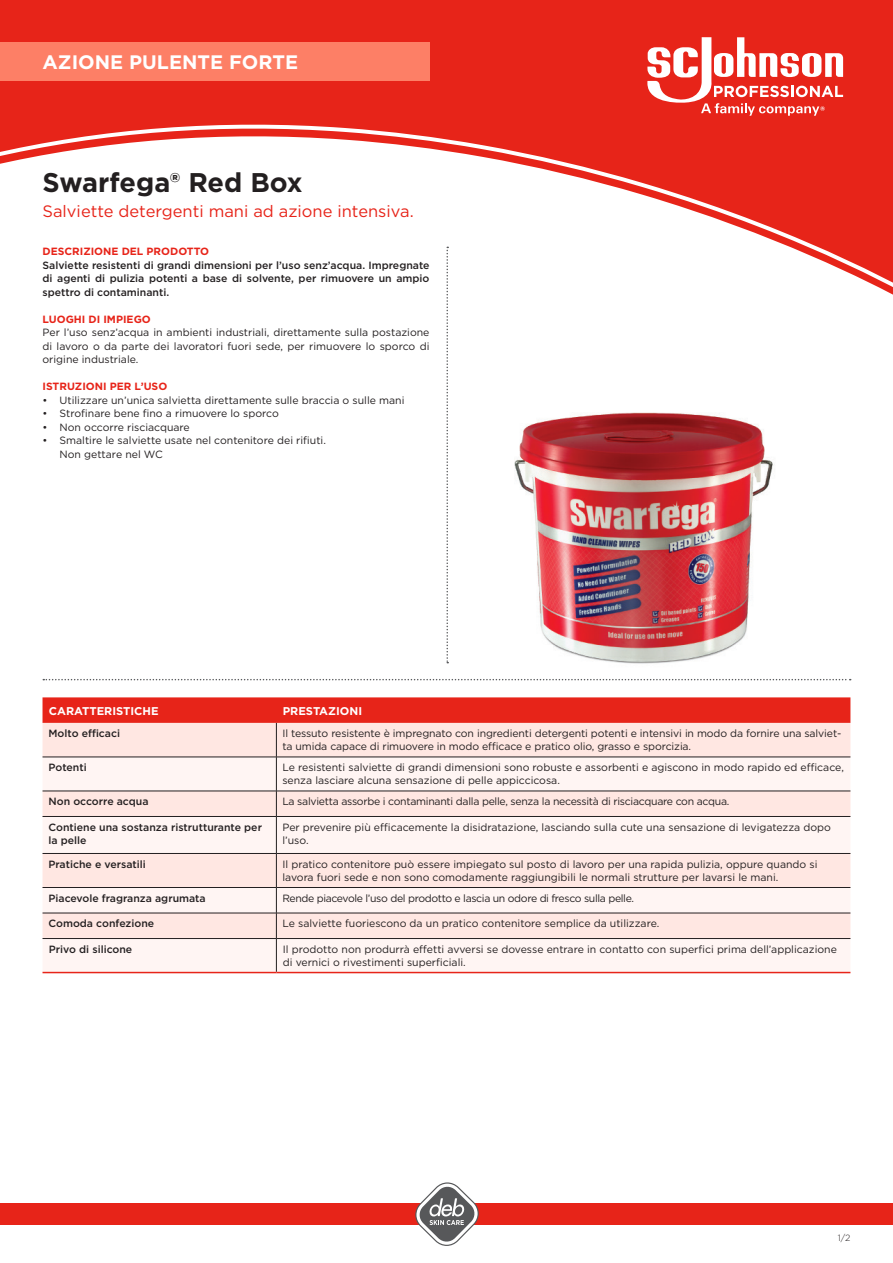
<style>
.page{position:relative;width:893px;height:1263px;background:#fff}
.page>*{position:absolute;margin:0;border:0;box-sizing:border-box;transform-origin:0 0}
.t1{font:700 27px "Gotham";color:#231f20}
.t2{font:700 19.5px "Gotham";color:#fff}
._08_Copy_Prokyon_8_75_12__6{font:16.5px "Gotham";color:#e72419}
.t3{font:700 11.25px "Gotham";color:#fff}
.t4{font:10.5px/12.8px "Gotham";color:#231f20}
.t5{font:500 10.5px/13.5px "Gotham";color:#231f20;text-align:justify}
.t6{font:10.5px "Gotham";letter-spacing:-.025em;color:#231f20}
.t7{font:10.5px "Gotham";letter-spacing:-.035em;color:#231f20}
.t8{font:700 10.5px "Gotham";color:#e72419}
.t9{font:300 9px "Gotham";color:#231f20}
</style>
<div class="page">
<div style="left:0;top:0;width:893px;height:119px;background:#e72419"></div>
<svg style="left:0;top:119px;width:893px;height:176px"></svg>
<div style="left:0;top:43px;width:429px;height:38px;background:#fd7f66"></div>
<div style="left:0;top:1203px;width:893px;height:22px;background:#e72419"></div>
<svg style="left:415px;top:1182px;width:64px;height:64px"></svg>
<svg style="left:647px;top:37px;width:196px;height:79px"></svg>
<img style="left:514px;top:412px;width:259px;height:252px">
<svg style="left:446px;top:247px;width:2px;height:416px"></svg>
<svg style="left:43px;top:679px;width:808px;height:1px"></svg>
<svg style="left:43px;top:697px;width:807px;height:26px;background:#e7281d"></svg>
<div style="left:43px;top:723px;width:807px;height:34px;background:#ffe7e2"></div>
<svg style="left:43px;top:758px;width:807px;height:214px;fill:#fff5f3"></svg>
<hr style="left:43px;top:853px;width:233px;height:1px;background:#231f20">
<hr style="left:276px;top:853px;width:574px;height:1px;background:#231f20">
<hr style="left:276px;top:854px;width:1px;height:33px;background:#231f20">
<hr style="left:43px;top:887px;width:233px;height:1px;background:#231f20">
<hr style="left:276px;top:887px;width:574px;height:1px;background:#231f20">
<hr style="left:43px;top:913px;width:233px;height:1px;background:#231f20">
<hr style="left:276px;top:913px;width:574px;height:1px;background:#231f20">
<hr style="left:276px;top:723px;width:1px;height:34px;background:#231f20">
<hr style="left:43px;top:757px;width:233px;height:1px;background:#231f20">
<hr style="left:276px;top:757px;width:574px;height:1px;background:#231f20">
<hr style="left:276px;top:757px;width:1px;height:34px;background:#231f20">
<hr style="left:43px;top:791px;width:233px;height:1px;background:#231f20">
<hr style="left:276px;top:791px;width:574px;height:1px;background:#231f20">
<svg style="left:276px;top:791px;width:1px;height:25px"></svg>
<hr style="left:43px;top:816px;width:233px;height:1px;background:#231f20">
<hr style="left:276px;top:816px;width:574px;height:1px;background:#231f20">
<hr style="left:276px;top:817px;width:1px;height:36px;background:#231f20">
<svg style="left:276px;top:888px;width:1px;height:50px"></svg>
<hr style="left:43px;top:938px;width:233px;height:1px;background:#231f20">
<hr style="left:276px;top:938px;width:574px;height:1px;background:#231f20">
<hr style="left:276px;top:939px;width:1px;height:33px;background:#231f20">
<hr style="left:43px;top:972px;width:233px;height:1px;background:#e72419">
<hr style="left:276px;top:972px;width:574px;height:1px;background:#e72419">
<p class="t2" style="left:43px;top:49px;width:257px">AZIONE PULENTE FORTE</p>
<p class="t1" style="left:43px;top:164px;width:262px">Swarfega® Red Box</p>
<p class="_08_Copy_Prokyon_8_75_12__6" style="left:43px;top:201px;width:373px">Salviette detergenti mani ad azione intensiva.</p>
<p class="t8" style="left:43px;top:244px;width:168px">DESCRIZIONE DEL PRODOTTO</p>
<p class="t5" style="left:43px;top:258px;width:388px">Salviette resistenti di grandi dimensioni per l’uso senz’acqua. Impregnate di agenti di pulizia potenti a base di solvente, per rimuovere un ampio spettro di contaminanti.</p>
<p class="t8" style="left:43px;top:312px;width:110px">LUOGHI DI IMPIEGO</p>
<p class="t4" style="left:43px;top:325px;width:388px;line-height:13.5px;text-align:justify">Per l’uso senz’acqua in ambienti industriali, direttamente sulla postazione di lavoro o da parte dei lavoratori fuori sede, per rimuovere lo sporco di origine industriale.</p>
<p class="t8" style="left:43px;top:379px;width:126px">ISTRUZIONI PER L’USO</p>
<p class="t4" style="left:43px;top:393px;width:363px">• Utilizzare un’unica salvietta direttamente sulle braccia o sulle mani</p>
<p class="t4" style="left:43px;top:407px;width:238px">• Strofinare bene fino a rimuovere lo sporco</p>
<p class="t4" style="left:43px;top:420px;width:149px">• Non occorre risciacquare</p>
<p class="t4" style="left:60px;top:433px;width:268px;line-height:13.5px;text-indent:-17px">• Smaltire le salviette usate nel contenitore dei rifiuti.<br>Non gettare nel WC</p>
<p class="t3" style="left:49px;top:703px;width:111px">CARATTERISTICHE</p>
<p class="t3" style="left:283px;top:703px;width:81px">PRESTAZIONI</p>
<p class="t5" style="left:49px;top:727px;width:73px">Molto efficaci</p>
<p class="t4" style="left:282px;top:727px;width:560px">Il tessuto resistente è impregnato con ingredienti detergenti potenti e intensivi in modo da fornire una salviet&shy;ta umida capace di rimuovere in modo efficace e pratico olio, grasso e sporcizia.</p>
<p class="t5" style="left:49px;top:761px;width:40px">Potenti</p>
<p class="t4" style="left:282px;top:761px;width:563px">Le resistenti salviette di grandi dimensioni sono robuste e assorbenti e agiscono in modo rapido ed efficace, senza lasciare alcuna sensazione di pelle appiccicosa.</p>
<p class="t5" style="left:49px;top:795px;width:102px">Non occorre acqua</p>
<p class="t6" style="left:282px;top:795px;width:449px">La salvietta assorbe i contaminanti dalla pelle, senza la necessità di risciacquare con acqua.</p>
<p class="t5" style="left:49px;top:821px;width:215px;line-height:12.8px">Contiene una sostanza ristrutturante per la pelle</p>
<p class="t4" style="left:282px;top:820px;width:550px">Per prevenire più efficacemente la disidratazione, lasciando sulla cute una sensazione di levigatezza dopo l’uso.</p>
<p class="t5" style="left:49px;top:857px;width:99px">Pratiche e versatili</p>
<p class="t4" style="left:282px;top:857px;width:537px">Il pratico contenitore può essere impiegato sul posto di lavoro per una rapida pulizia, oppure quando si lavora fuori sede e non sono comodamente raggiungibili le normali strutture per lavarsi le mani.</p>
<p class="t5" style="left:49px;top:891px;width:159px">Piacevole fragranza agrumata</p>
<p class="t7" style="left:282px;top:891px;width:353px">Rende piacevole l’uso del prodotto e lascia un odore di fresco sulla pelle.</p>
<p class="t5" style="left:49px;top:917px;width:107px">Comoda confezione</p>
<p class="t4" style="left:282px;top:917px;width:378px">Le salviette fuoriescono da un pratico contenitore semplice da utilizzare.</p>
<p class="t5" style="left:49px;top:943px;width:85px">Privo di silicone</p>
<p class="t4" style="left:283px;top:943px;width:556px">Il prodotto non produrrà effetti avversi se dovesse entrare in contatto con superfici prima dell’applicazione di vernici o rivestimenti superficiali.</p>
<p class="t9" style="left:838px;top:1232px;width:14px">1/2</p>
</div>
